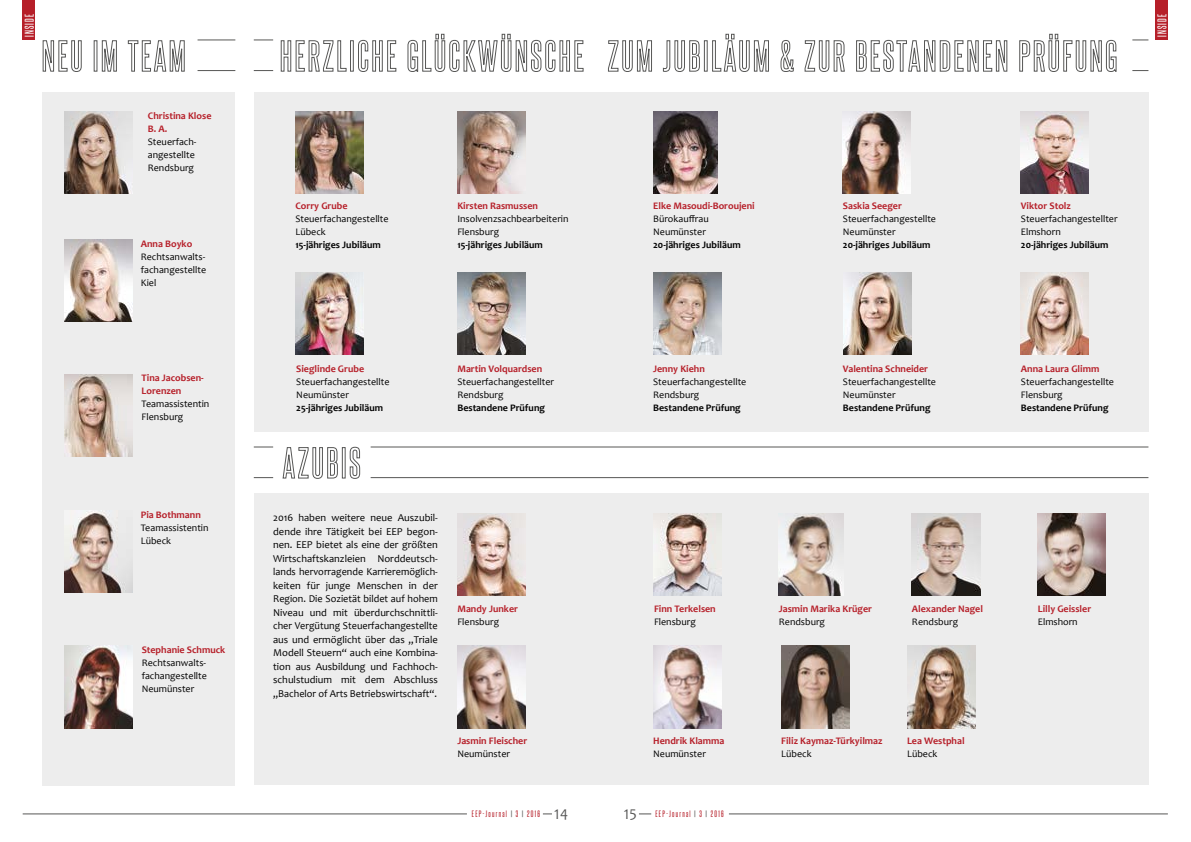
<style>
.page{position:relative;width:1191px;height:842px;background:#fff}
.page>*{position:absolute;margin:0;border:0;box-sizing:border-box;transform-origin:0 0}
.t1{font:11px "Steelfish Rg";letter-spacing:.1em;color:#fff}
.t2{font:10.5px/13.5px "Candara";color:#000;text-align:justify}
.t3{font:10px/13px "Candara";color:#000}
.t4{font:700 10px/13px "Candara";color:#b61f29}
.t5{font:700 10px "Candara";color:#000}
.t6{font:8px "Steelfish Rg";letter-spacing:.16em;color:#b61f29}
.s1{font-family:"Steelfish";font-weight:700;color:#575756}
.s2{font-family:"Candara";font-size:15px;color:#575756}
</style>
<div class="page">
<div style="left:23px;top:0;width:12px;height:40px;background:#b61f29"></div>
<div style="left:1155px;top:0;width:12px;height:40px;background:#b61f29"></div>
<hr style="left:23px;top:814px;width:444px;height:1px;background:#575756">
<hr style="left:729px;top:814px;width:438px;height:1px;background:#575756">
<div style="left:43px;top:92px;width:192px;height:693px;background:#ededed"></div>
<div style="left:254px;top:92px;width:894px;height:339px;background:#ededed"></div>
<div style="left:254px;top:493px;width:894px;height:292px;background:#ededed"></div>
<svg style="left:42px;top:40px;width:40px;height:32px"></svg>
<div style="left:94px;top:40px;width:3px;height:32px;border:1px solid #575756"></div>
<svg style="left:101px;top:40px;width:16px;height:32px"></svg>
<svg style="left:127px;top:40px;width:58px;height:32px"></svg>
<svg style="left:282px;top:447px;width:56px;height:32px"></svg>
<div style="left:342px;top:447px;width:3px;height:31px;border:1px solid #575756"></div>
<svg style="left:349px;top:446px;width:11px;height:33px"></svg>
<svg style="left:280px;top:40px;width:67px;height:32px"></svg>
<div style="left:350px;top:40px;width:4px;height:32px;border:1px solid #575756"></div>
<svg style="left:358px;top:40px;width:39px;height:32px"></svg>
<svg style="left:407px;top:33px;width:177px;height:39px"></svg>
<svg style="left:608px;top:40px;width:44px;height:32px"></svg>
<svg style="left:662px;top:40px;width:38px;height:32px"></svg>
<div style="left:704px;top:40px;width:3px;height:32px;border:1px solid #575756"></div>
<svg style="left:712px;top:33px;width:57px;height:39px"></svg>
<svg style="left:780px;top:40px;width:14px;height:32px"></svg>
<svg style="left:804px;top:40px;width:41px;height:32px"></svg>
<svg style="left:856px;top:40px;width:151px;height:32px"></svg>
<svg style="left:1019px;top:33px;width:98px;height:39px"></svg>
<img style="left:653px;top:272px;width:68px;height:82px">
<img style="left:843px;top:111px;width:68px;height:83px">
<img style="left:912px;top:514px;width:68px;height:82px">
<img style="left:457px;top:111px;width:68px;height:83px">
<img style="left:653px;top:646px;width:68px;height:82px">
<img style="left:1021px;top:111px;width:68px;height:83px">
<img style="left:457px;top:646px;width:68px;height:82px">
<img style="left:457px;top:272px;width:68px;height:82px">
<img style="left:1021px;top:272px;width:68px;height:82px">
<img style="left:844px;top:272px;width:68px;height:82px">
<img style="left:907px;top:646px;width:68px;height:82px">
<img style="left:1037px;top:514px;width:69px;height:82px">
<img style="left:781px;top:646px;width:68px;height:82px">
<img style="left:653px;top:112px;width:65px;height:82px">
<img style="left:779px;top:514px;width:64px;height:82px">
<img style="left:295px;top:111px;width:68px;height:83px">
<img style="left:457px;top:514px;width:68px;height:82px">
<img style="left:295px;top:272px;width:68px;height:82px">
<img style="left:653px;top:514px;width:68px;height:82px">
<hr style="left:197px;top:40px;width:38px;height:1px;background:#575756">
<svg style="left:1132px;top:40px;width:16px;height:1px"></svg>
<svg style="left:254px;top:40px;width:19px;height:1px"></svg>
<svg style="left:254px;top:447px;width:19px;height:1px"></svg>
<hr style="left:371px;top:447px;width:777px;height:1px;background:#575756">
<hr style="left:197px;top:70px;width:38px;height:1px;background:#575756">
<svg style="left:1132px;top:70px;width:16px;height:1px"></svg>
<svg style="left:254px;top:70px;width:19px;height:1px"></svg>
<svg style="left:254px;top:477px;width:19px;height:1px"></svg>
<hr style="left:371px;top:477px;width:777px;height:1px;background:#575756">
<svg style="left:639px;top:814px;width:12px;height:1px"></svg>
<img style="left:64px;top:239px;width:68px;height:83px">
<img style="left:64px;top:111px;width:68px;height:83px">
<img style="left:64px;top:374px;width:68px;height:82px">
<img style="left:64px;top:511px;width:68px;height:82px">
<img style="left:64px;top:646px;width:68px;height:82px">
<p class="t1" style="left:23px;top:37px;width:24px;rotate:-90deg">INSIDE</p>
<p class="t1" style="left:1155px;top:37px;width:24px;rotate:-90deg">INSIDE</p>
<p class="t4" style="left:148px;top:109px;width:65px">Christina Klose<br>B. A.</p>
<p class="t3" style="left:148px;top:135px;width:50px">Steuerfach&shy;angestellte<br>Rendsburg</p>
<p class="t4" style="left:141px;top:237px;width:53px">Anna Boyko</p>
<p class="t3" style="left:141px;top:250px;width:67px;text-align:justify">Rechtsanwalts&shy;fachangestellte Kiel</p>
<p class="t4" style="left:142px;top:372px;width:64px">Tina Jacobsen-<br>Lorenzen</p>
<p class="t3" style="left:142px;top:398px;width:69px">Teamassistentin<br>Flensburg</p>
<p class="t4" style="left:141px;top:508px;width:62px">Pia Bothmann</p>
<p class="t3" style="left:141px;top:521px;width:69px">Teamassistentin<br>Lübeck</p>
<p class="t4" style="left:142px;top:643px;width:85px">Stephanie Schmuck</p>
<p class="t3" style="left:142px;top:656px;width:67px;text-align:justify">Rechtsanwalts&shy;fachangestellte Neumünster</p>
<p class="t4" style="left:295px;top:199px;width:54px">Corry Grube</p>
<p class="t3" style="left:295px;top:213px;width:95px">Steuerfachangestellte<br>Lübeck</p>
<p class="t5" style="left:295px;top:239px;width:87px">15-jähriges Jubiläum</p>
<p class="t4" style="left:457px;top:199px;width:82px">Kirsten Rasmussen</p>
<p class="t3" style="left:457px;top:213px;width:113px">Insolvenzsachbearbeiterin<br>Flensburg</p>
<p class="t5" style="left:457px;top:239px;width:87px">15-jähriges Jubiläum</p>
<p class="t4" style="left:653px;top:199px;width:103px">Elke Masoudi-Boroujeni</p>
<p class="t3" style="left:653px;top:213px;width:57px">Bürokauffrau<br>Neumünster</p>
<p class="t5" style="left:653px;top:239px;width:89px">20-jähriges Jubiläum</p>
<p class="t4" style="left:843px;top:199px;width:60px">Saskia Seeger</p>
<p class="t3" style="left:843px;top:213px;width:95px">Steuerfachangestellte<br>Neumünster</p>
<p class="t5" style="left:843px;top:239px;width:89px">20-jähriges Jubiläum</p>
<p class="t4" style="left:1021px;top:199px;width:51px">Viktor Stolz</p>
<p class="t3" style="left:1021px;top:213px;width:98px">Steuerfachangestellter<br>Elmshorn</p>
<p class="t5" style="left:1021px;top:239px;width:89px">20-jähriges Jubiläum</p>
<p class="t4" style="left:296px;top:362px;width:69px">Sieglinde Grube</p>
<p class="t3" style="left:296px;top:375px;width:95px">Steuerfachangestellte<br>Neumünster</p>
<p class="t5" style="left:296px;top:401px;width:88px">25-jähriges Jubiläum</p>
<p class="t4" style="left:457px;top:362px;width:86px">Martin Volquardsen</p>
<p class="t3" style="left:457px;top:375px;width:98px">Steuerfachangestellter<br>Rendsburg</p>
<p class="t5" style="left:457px;top:401px;width:89px">Bestandene Prüfung</p>
<p class="t4" style="left:653px;top:362px;width:53px">Jenny Kiehn</p>
<p class="t3" style="left:653px;top:375px;width:95px">Steuerfachangestellte<br>Rendsburg</p>
<p class="t5" style="left:653px;top:401px;width:89px">Bestandene Prüfung</p>
<p class="t4" style="left:843px;top:362px;width:87px">Valentina Schneider</p>
<p class="t3" style="left:843px;top:375px;width:95px">Steuerfachangestellte<br>Neumünster</p>
<p class="t5" style="left:843px;top:401px;width:89px">Bestandene Prüfung</p>
<p class="t4" style="left:1021px;top:362px;width:80px">Anna Laura Glimm</p>
<p class="t3" style="left:1021px;top:375px;width:95px">Steuerfachangestellte<br>Flensburg</p>
<p class="t5" style="left:1021px;top:401px;width:89px">Bestandene Prüfung</p>
<p class="t2" style="left:273px;top:511px;width:166px">2016 haben weitere neue Auszubil&shy;dende ihre Tätigkeit bei EEP begon&shy;nen. EEP bietet als eine der größten Wirtschaftskanzleien Norddeutsch&shy;lands hervorragende Karrieremöglich&shy;keiten für junge Menschen in der Region. Die Sozietät bildet auf hohem Niveau und mit überdurchschnittli&shy;cher Vergütung Steuerfachangestellte aus und ermöglicht über das „Triale Modell Steuern“ auch eine Kombina&shy;tion aus Ausbildung und Fachhoch&shy;schulstudium mit dem Abschluss „Bachelor of Arts Betriebswirtschaft“.</p>
<p class="t4" style="left:457px;top:602px;width:62px">Mandy Junker</p>
<p class="t3" style="left:457px;top:615px;width:43px">Flensburg</p>
<p class="t4" style="left:457px;top:734px;width:71px">Jasmin Fleischer</p>
<p class="t3" style="left:457px;top:747px;width:54px">Neumünster</p>
<p class="t4" style="left:654px;top:602px;width:63px">Finn Terkelsen</p>
<p class="t3" style="left:654px;top:615px;width:43px">Flensburg</p>
<p class="t4" style="left:653px;top:734px;width:73px">Hendrik Klamma</p>
<p class="t3" style="left:653px;top:747px;width:54px">Neumünster</p>
<p class="t6" style="left:472px;top:809px;width:98px">EEP-Journal <span class="s1">|</span> 3 <span class="s1">|</span> 2016 <span class="s2">14</span></p>
<p class="t6" style="left:624px;top:809px;width:101px"><span class="s2">15</span> EEP-Journal <span class="s1">|</span> 3 <span class="s1">|</span> 2016</p>
<p class="t4" style="left:779px;top:602px;width:95px">Jasmin Marika Krüger</p>
<p class="t3" style="left:779px;top:615px;width:48px">Rendsburg</p>
<p class="t4" style="left:912px;top:602px;width:72px">Alexander Nagel</p>
<p class="t3" style="left:912px;top:615px;width:48px">Rendsburg</p>
<p class="t4" style="left:781px;top:734px;width:103px">Filiz Kaymaz-Türkyilmaz</p>
<p class="t3" style="left:781px;top:747px;width:32px">Lübeck</p>
<p class="t4" style="left:907px;top:734px;width:59px">Lea Westphal</p>
<p class="t3" style="left:907px;top:747px;width:32px">Lübeck</p>
<p class="t4" style="left:1037px;top:602px;width:55px">Lilly Geissler</p>
<p class="t3" style="left:1037px;top:615px;width:41px">Elmshorn</p>
</div>
